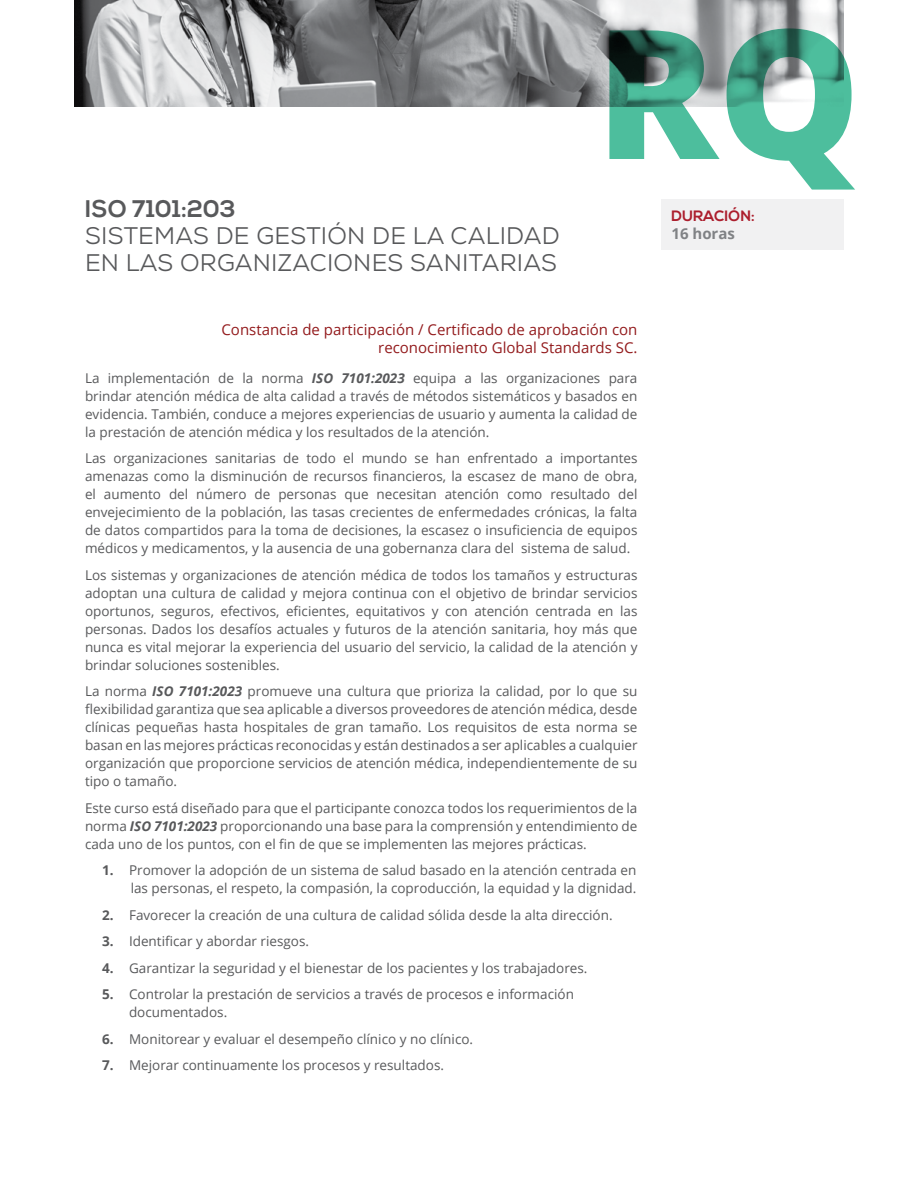
<style>
.page{position:relative;width:918px;height:1188px;background:#fff}
.page>*{position:absolute;margin:0;border:0;box-sizing:border-box;transform-origin:0 0}
.t1{font:800 180px "Open Sans";color:#4dbe9d}
.t2{font:24px/27px "Nexa";letter-spacing:.01em;color:#58595b}
.t3{font:700 24px "Nexa";letter-spacing:.01em;color:#58595b}
.t4{font:15px/18px "Open Sans";color:#931b1d;text-align:right}
.t5{font:700 15px "Nexa";color:#ac1e2d}
.t6{font:700 15px "Open Sans";color:#808285}
.t7{font:13.5px/18px "Open Sans";color:#58595b;text-align:justify}
.s1{font-weight:700;font-style:italic}
.s2{font-weight:700}
</style>
<div class="page">
<div style="left:661px;top:199px;width:183px;height:51px;background:#f1f1f2"></div>
<img style="left:74px;top:0;width:770px;height:106px">
<h2 class="t3" style="left:85px;top:195px;width:152px">ISO 7101:203</h2>
<h2 class="t2" style="left:85px;top:223px;width:476px">SISTEMAS DE GESTIÓN DE LA CALIDAD<br>EN LAS ORGANIZACIONES SANITARIAS</h2>
<h1 class="t1" style="left:596px;top:-43px;width:267px">RQ</h1>
<p class="t5" style="left:671px;top:208px;width:85px">DURACIÓN:</p>
<p class="t6" style="left:671px;top:223px;width:65px">16 horas</p>
<p class="t4" style="left:221px;top:320px;width:418px">Constancia de participación / Certificado de aprobación con reconocimiento Global Standards SC.</p>
<p class="t7" style="left:85px;top:368px;width:554px">La implementación de la norma <span class="s1">ISO 7101:2023</span> equipa a las organizaciones para brindar atención médica de alta calidad a través de métodos sistemáticos y basados en evidencia. También, conduce a mejores experiencias de usuario y aumenta la calidad de la prestación de atención médica y los resultados de la atención.</p>
<p class="t7" style="left:85px;top:449px;width:554px">Las organizaciones sanitarias de todo el mundo se han enfrentado a importantes amenazas como la disminución de recursos financieros, la escasez de mano de obra, el aumento del número de personas que necesitan atención como resultado del envejecimiento de la población, las tasas crecientes de enfermedades crónicas, la falta de datos compartidos para la toma de decisiones, la escasez o insuficiencia de equipos médicos y medicamentos, y la ausencia de una gobernanza clara del sistema de salud.</p>
<p class="t7" style="left:85px;top:565px;width:554px">Los sistemas y organizaciones de atención médica de todos los tamaños y estructuras adoptan una cultura de calidad y mejora continua con el objetivo de brindar servicios oportunos, seguros, efectivos, eficientes, equitativos y con atención centrada en las personas. Dados los desafíos actuales y futuros de la atención sanitaria, hoy más que nunca es vital mejorar la experiencia del usuario del servicio, la calidad de la atención y brindar soluciones sostenibles.</p>
<p class="t7" style="left:85px;top:682px;width:554px">La norma <span class="s1">ISO 7101:2023</span> promueve una cultura que prioriza la calidad, por lo que su flexibilidad garantiza que sea aplicable a diversos proveedores de atención médica, desde clínicas pequeñas hasta hospitales de gran tamaño. Los requisitos de esta norma se basan en las mejores prácticas reconocidas y están destinados a ser aplicables a cualquier organización que proporcione servicios de atención médica, independientemente de su tipo o tamaño.</p>
<p class="t7" style="left:85px;top:798px;width:554px">Este curso está diseñado para que el participante conozca todos los requerimientos de la norma <span class="s1">ISO 7101:2023</span> proporcionando una base para la comprensión y entendimiento de cada uno de los puntos, con el fin de que se implementen las mejores prácticas.</p>
<p class="t7" style="left:102px;top:861px;width:536px;text-align:right"><span class="s2">1.</span> Promover la adopción de un sistema de salud basado en la atención centrada en las personas, el respeto, la compasión, la coproducción, la equidad y la dignidad.</p>
<p class="t7" style="left:102px;top:905px;width:512px"><span class="s2">2.</span> Favorecer la creación de una cultura de calidad sólida desde la alta dirección.</p>
<p class="t7" style="left:102px;top:932px;width:209px"><span class="s2">3.</span> Identificar y abordar riesgos.</p>
<p class="t7" style="left:102px;top:958px;width:487px"><span class="s2">4.</span> Garantizar la seguridad y el bienestar de los pacientes y los trabajadores.</p>
<p class="t7" style="left:129px;top:985px;width:446px;text-indent:-27px"><span class="s2">5.</span> Controlar la prestación de servicios a través de procesos e información documentados.</p>
<p class="t7" style="left:102px;top:1029px;width:373px"><span class="s2">6.</span> Monitorear y evaluar el desempeño clínico y no clínico.</p>
<p class="t7" style="left:102px;top:1056px;width:344px"><span class="s2">7.</span> Mejorar continuamente los procesos y resultados.</p>
</div>
